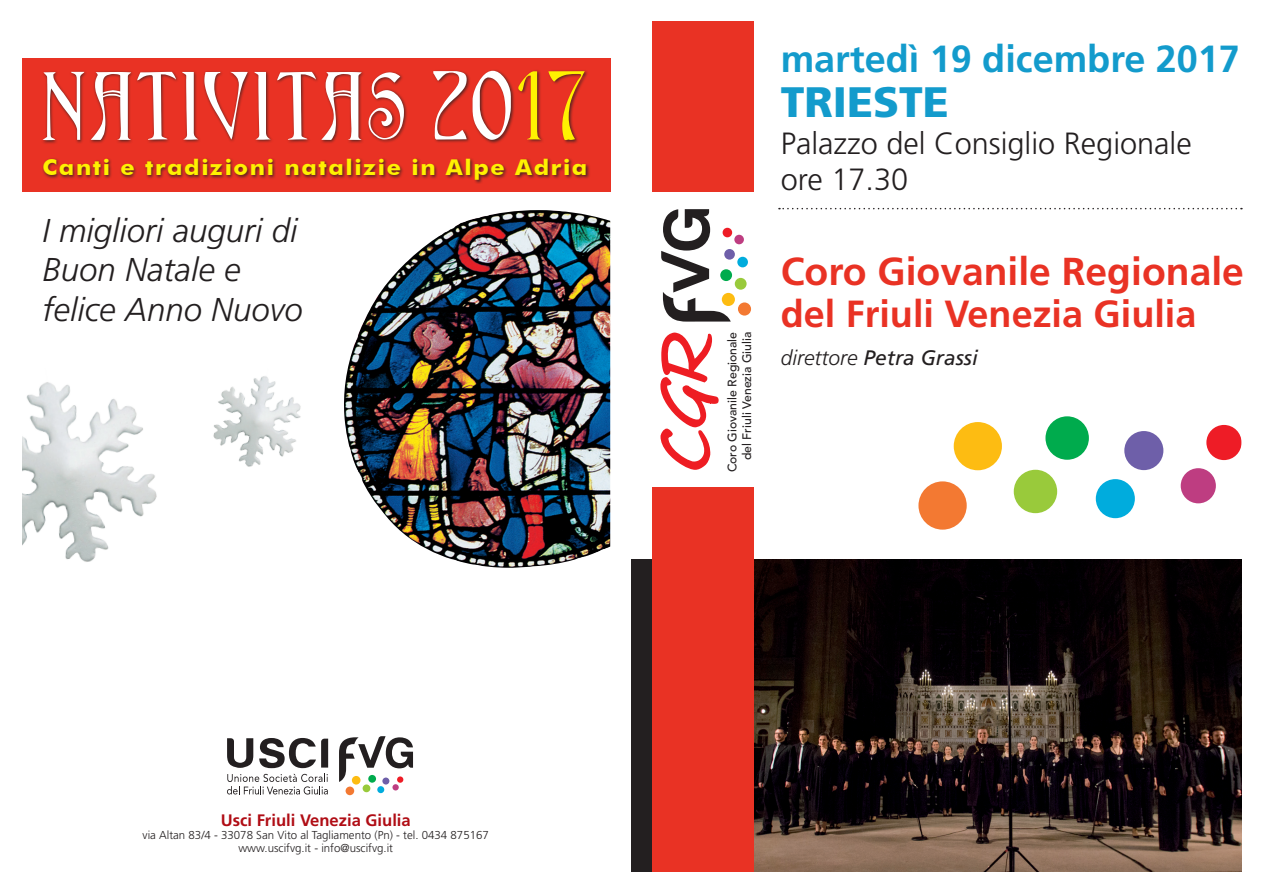
<style>
.page{position:relative;width:1263px;height:893px;background:#fff}
.page>*{position:absolute;margin:0;border:0;box-sizing:border-box;transform-origin:0 0}
.t1{font:83.4px "Ambrosia";color:#fff;scale:1.08 1}
.t2{font:900 42.6px "Frutiger LT Std";color:#139bcc}
.t3{font:700 39px "Frutiger LT Std";color:#e93224}
.t4{font:700 37.8px "Frutiger LT Std";color:#e93224}
.t5{font:700 37.8px "Frutiger LT Std";color:#139bcc}
.t6{font:italic 300 33px/39.6px "Frutiger LT Std";color:#231f20}
.t7{font:300 30.75px/36.9px "Frutiger LT Std";color:#231f20}
.t8{font:700 21.75px "Futura BT";letter-spacing:.07em;color:#fff101;scale:1.08 1}
.t9{font:italic 21px "Frutiger LT Std";color:#231f20}
.t10{font:700 16.65px "Frutiger LT Std";color:#b00d15}
.t11{font:500 12.15px/14.7px "Avenir LT Std";color:#231f20;text-align:right}
.t12{font:300 11.55px/12.8px "Frutiger LT Std";color:#231f20;text-align:center}
.s1{font-size:98.85px}
.s2{font-size:98.85px;color:#fff101}
.s3{font-weight:300}
</style>
<div class="page">
<div style="left:0;top:58px;width:610px;height:134px;background:#e93224"></div>
<svg style="left:339px;top:736px;width:74px;height:46px"></svg>
<svg style="left:227px;top:738px;width:101px;height:56px"></svg>
<div style="left:346px;top:786px;width:8px;height:9px;background:#f37932;border-radius:50%"></div>
<div style="left:363px;top:784px;width:7px;height:8px;background:#99ca3b;border-radius:50%"></div>
<div style="left:377px;top:786px;width:7px;height:7px;background:#00acdd;border-radius:50%"></div>
<div style="left:392px;top:784px;width:7px;height:6px;background:#be3d81;border-radius:50%"></div>
<div style="left:352px;top:776px;width:8px;height:9px;background:#fdbc12;border-radius:50%"></div>
<div style="left:368px;top:775px;width:8px;height:8px;background:#00ab4d;border-radius:50%"></div>
<div style="left:382px;top:777px;width:7px;height:7px;background:#6e5fa9;border-radius:50%"></div>
<div style="left:397px;top:776px;width:6px;height:7px;background:#ee1c26;border-radius:50%"></div>
<div style="left:631px;top:560px;width:610px;height:312px;background:#231f20"></div>
<img style="left:754px;top:560px;width:487px;height:312px">
<div style="left:653px;top:487px;width:101px;height:385px;background:#e93224"></div>
<svg style="left:953px;top:422px;width:38px;height:34px"></svg>
<div style="left:918px;top:481px;width:49px;height:49px;background:#f37932;border-radius:50%"></div>
<div style="left:1014px;top:470px;width:43px;height:43px;background:#99ca3b;border-radius:50%"></div>
<div style="left:1096px;top:479px;width:39px;height:39px;background:#00acdd;border-radius:50%"></div>
<div style="left:1181px;top:468px;width:35px;height:35px;background:#be3d81;border-radius:50%"></div>
<div style="left:954px;top:422px;width:48px;height:48px;background:#fdbc12;border-radius:50%"></div>
<div style="left:1045px;top:416px;width:44px;height:44px;background:#00ab4d;border-radius:50%"></div>
<div style="left:1124px;top:431px;width:39px;height:39px;background:#6e5fa9;border-radius:50%"></div>
<div style="left:1206px;top:425px;width:35px;height:35px;background:#ee1c26;border-radius:50%"></div>
<svg style="left:779px;top:208px;width:463px;height:1px"></svg>
<svg style="left:661px;top:209px;width:70px;height:113px"></svg>
<div style="left:738px;top:302px;width:13px;height:14px;background:#f37932;border-radius:50%"></div>
<div style="left:735px;top:278px;width:11px;height:12px;background:#99ca3b;border-radius:50%"></div>
<div style="left:737px;top:257px;width:11px;height:10px;background:#00acdd;border-radius:50%"></div>
<div style="left:734px;top:235px;width:10px;height:9px;background:#be3d81;border-radius:50%"></div>
<div style="left:722px;top:293px;width:13px;height:13px;background:#fdbc12;border-radius:50%"></div>
<div style="left:720px;top:269px;width:12px;height:12px;background:#00ab4d;border-radius:50%"></div>
<div style="left:724px;top:249px;width:11px;height:11px;background:#6e5fa9;border-radius:50%"></div>
<div style="left:723px;top:228px;width:9px;height:9px;background:#ee1c26;border-radius:50%"></div>
<svg style="left:660px;top:332px;width:59px;height:138px"></svg>
<div style="left:653px;top:21px;width:101px;height:171px;background:#e93224"></div>
<img style="left:344px;top:210px;width:266px;height:358px">
<div style="left:41px;top:69px;width:548px;height:75px;background:#231f20;opacity:.75"></div>
<div style="left:42px;top:157px;width:548px;height:27px;background:#231f20;opacity:.75"></div>
<img style="left:22px;top:382px;width:135px;height:180px">
<img style="left:213px;top:376px;width:88px;height:91px">
<div style="left:0;top:43px;width:21px;height:586px;background:#fff"></div>
<h1 class="t1" style="left:43px;top:63px;width:507px">NATIVITAS <span class="s1">20</span><span class="s2">17</span></h1>
<h3 class="t8" style="left:43px;top:154px;width:506px">Canti e tradizioni natalizie in Alpe Adria</h3>
<h3 class="t6" style="left:43px;top:211px;width:262px">I migliori auguri di<br>Buon Natale e felice Anno Nuovo</h3>
<h3 class="t10" style="left:221px;top:811px;width:192px">Usci Friuli Venezia Giulia</h3>
<p class="t12" style="left:143px;top:829px;width:348px">via Altan 83/4 - 33078 San Vito al Tagliamento (Pn) - tel. 0434 875167 www.uscifvg.it - info@uscifvg.it</p>
<p class="t11" style="left:725px;top:472px;width:142px;rotate:-90deg">Coro Giovanile Regionale del Friuli Venezia Giulia</p>
<h3 class="t5" style="left:781px;top:36px;width:461px">martedì 19 dicembre 2017</h3>
<h2 class="t2" style="left:781px;top:76px;width:170px">TRIESTE</h2>
<h3 class="t7" style="left:781px;top:125px;width:413px">Palazzo del Consiglio Regionale ore 17.30</h3>
<h3 class="t3" style="left:781px;top:248px;width:465px">Coro Giovanile Regionale</h3>
<h3 class="t4" style="left:781px;top:292px;width:417px">del Friuli Venezia Giulia</h3>
<h3 class="t9" style="left:781px;top:345px;width:199px"><span class="s3">direttore</span> Petra Grassi</h3>
</div>
